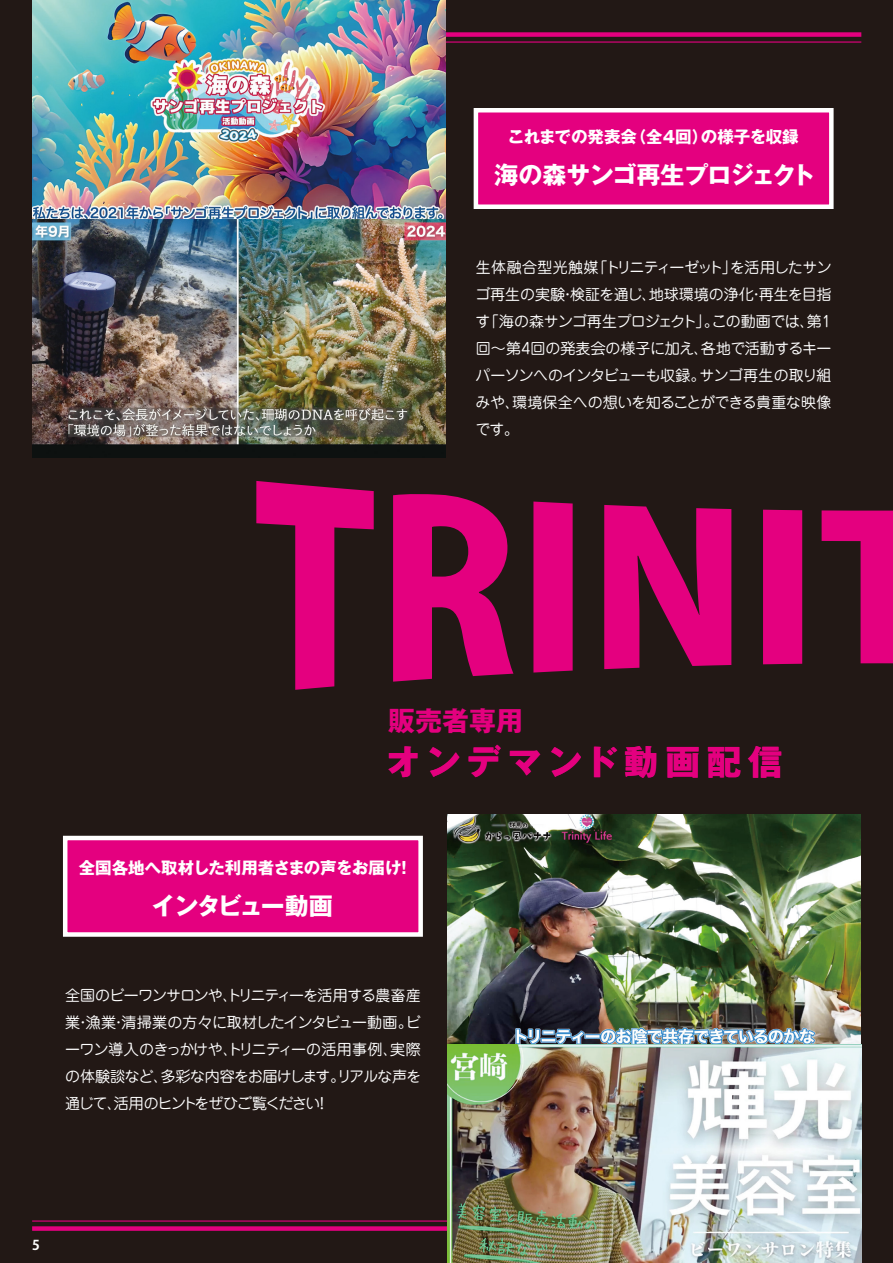
<style>
.page{position:relative;width:893px;height:1263px;background:#221815}
.page>*{position:absolute;margin:0;border:0;box-sizing:border-box;transform-origin:0 0}
.t1{font:700 34.5px "Gothic MB101 Pro";letter-spacing:.17em;color:#e4007f}
.t2{font:700 27px "Gothic MB101 Pro";color:#e4007f}
.t3{font:700 24px "Gothic MB101 Pro";letter-spacing:-.045em;color:#fff}
.t4{font:700 24px "Gothic MB101 Pro";letter-spacing:-.085em;color:#fff}
.t5{font:700 16.5px "Gothic MB101 Pro";color:#fff}
.t6{font:15px/27px "Jun 201 Pro";letter-spacing:-.04em;color:#fff;text-align:justify}
.t7{font:700 13.5px "Koz Go Pro";color:#fff}
</style>
<div class="page">
<div style="left:32px;top:32px;width:829px;height:5px;background:#e4007f"></div>
<hr style="left:32px;top:41px;width:829px;height:2px;background:#e4007f">
<div style="left:32px;top:1226px;width:829px;height:5px;background:#e4007f"></div>
<hr style="left:32px;top:1220px;width:829px;height:1px;background:#e4007f">
<svg style="left:256px;top:481px;width:118px;height:209px"></svg>
<svg style="left:393px;top:494px;width:120px;height:188px"></svg>
<div style="left:533px;top:501px;width:40px;height:171px;background:#e4007f"></div>
<svg style="left:604px;top:505px;width:127px;height:164px"></svg>
<div style="left:763px;top:510px;width:39px;height:154px;background:#e4007f"></div>
<svg style="left:822px;top:510px;width:71px;height:153px"></svg>
<div style="left:474px;top:108px;width:360px;height:101px;background:#e4007f;border:4px solid #fff"></div>
<div style="left:63px;top:836px;width:360px;height:101px;background:#e4007f;border:4px solid #fff"></div>
<img style="left:33px;top:0;width:412px;height:458px">
<img style="left:448px;top:814px;width:413px;height:449px">
<p class="t5" style="left:508px;top:123px;width:292px">これまでの発表会（全4回）の様子を収録</p>
<h3 class="t3" style="left:494px;top:155px;width:323px">海の森サンゴ再生プロジェクト</h3>
<p class="t6" style="left:475px;top:252px;width:358px">生体融合型光触媒「トリニティーゼット」を活用したサンゴ再生の実験・検証を通じ、地球環境の浄化・再生を目指す「海の森サンゴ再生プロジェクト」。この動画では、第1回～第4回の発表会の様子に加え、各地で活動するキーパーソンへのインタビューも収録。サンゴ再生の取り組みや、環境保全への想いを知ることができる貴重な映像です。</p>
<h2 class="t2" style="left:388px;top:698px;width:136px">販売者専用</h2>
<h1 class="t1" style="left:387px;top:733px;width:398px">オンデマンド動画配信</h1>
<p class="t5" style="left:79px;top:854px;width:335px">全国各地へ取材した利用者さまの声をお届け！</p>
<h3 class="t4" style="left:152px;top:886px;width:183px">インタビュー動画</h3>
<p class="t6" style="left:65px;top:980px;width:358px">全国のビーワンサロンや、トリニティーを活用する農畜産業・漁業・清掃業の方々に取材したインタビュー動画。ビーワン導入のきっかけや、トリニティーの活用事例、実際の体験談など、多彩な内容をお届けします。リアルな声を通じて、活用のヒントをぜひご覧ください！</p>
<p class="t7" style="left:32px;top:1236px;width:9px">5</p>
</div>
